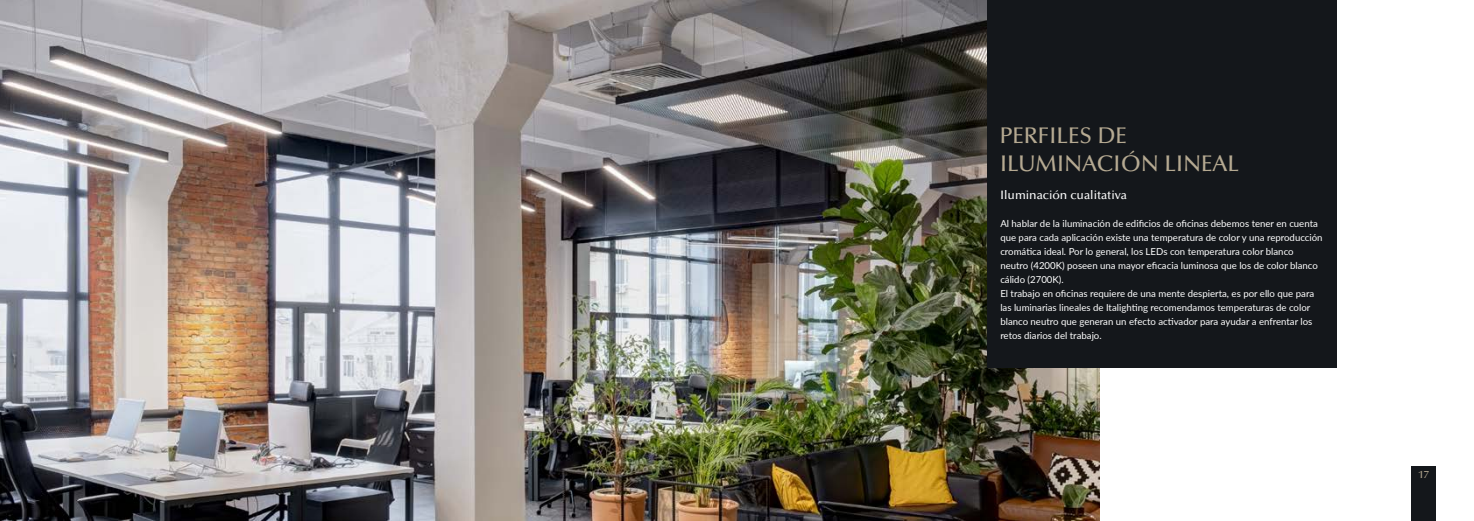
<style>
.page{position:relative;width:1474px;height:521px;background:#fff}
.page>*{position:absolute;margin:0;border:0;box-sizing:border-box;transform-origin:0 0}
.t1{font:500 22.75px/28px "Optima LT Std";color:#b6aa92}
.t2{font:500 12.25px "Optima LT Std";color:#fff}
.t3{font:500 10.5px "Optima LT Std";color:#b6aa92}
.t4{font:9.62px/14px "Lato";color:#fff}
</style>
<div class="page">
<img style="left:0;top:0;width:1099px;height:521px">
<div style="left:986px;top:0;width:350px;height:368px;background:#14171b"></div>
<div style="left:1411px;top:466px;width:25px;height:55px;background:#14171b"></div>
<h1 class="t1" style="left:999px;top:122px;width:241px">PERFILES DE<br>ILUMINACIÓN LINEAL</h1>
<p class="t2" style="left:1000px;top:188px;width:128px">Iluminación cualitativa</p>
<p class="t4" style="left:1000px;top:216px;width:324px">Al hablar de la iluminación de edificios de oficinas debemos tener en cuenta que para cada aplicación existe una temperatura de color y una reproducción cromática ideal. Por lo general, los LEDs con temperatura color blanco neutro (4200K) poseen una mayor eficacia luminosa que los de color blanco cálido (2700K).<br>El trabajo en oficinas requiere de una mente despierta, es por ello que para las luminarias lineales de Italighting recomendamos temperaturas de color blanco neutro que generan un efecto activador para ayudar a enfrentar los retos diarios del trabajo.</p>
<p class="t3" style="left:1418px;top:469px;width:12px">17</p>
</div>
